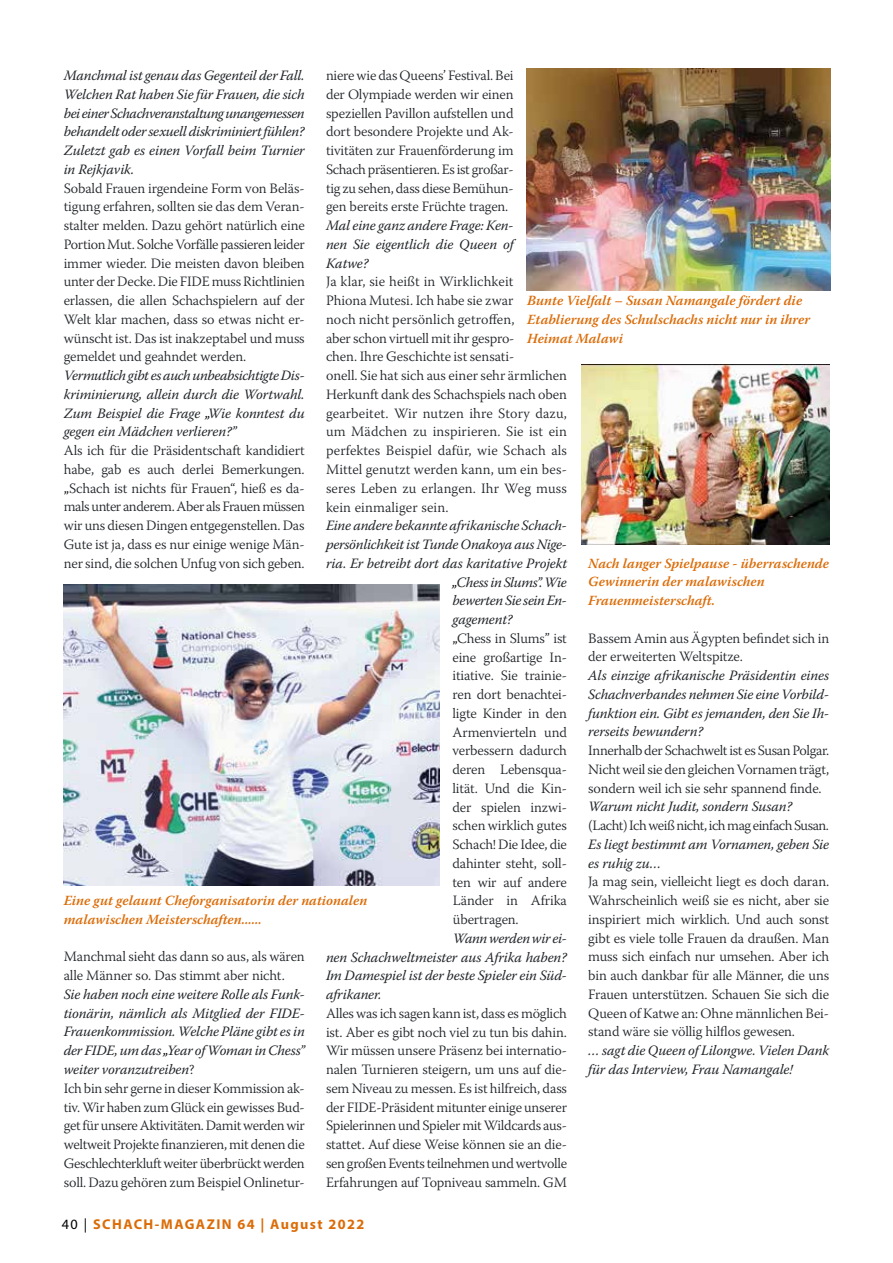
<style>
.page{position:relative;width:893px;height:1263px;background:#fff}
.page>*{position:absolute;margin:0;border:0;box-sizing:border-box;transform-origin:0 0}
.t1{font:300 14.25px/18.8px "Warnock Pro";letter-spacing:-.01em;color:#212529;text-align:justify}
.t2{font:italic 14.25px/18.8px "Warnock Pro";letter-spacing:-.01em;color:#212529;text-align:justify}
.t3{font:300 14.25px "Warnock Pro";letter-spacing:-.035em;color:#212529}
.t4{font:700 14.25px "Myriad Pro";letter-spacing:.1em;color:#db6c08}
.t5{font:italic 600 13.95px/18.8px "Warnock Pro";color:#db6c08}
.s1{color:#030303}
.s2{font-weight:400;font-style:italic}
.s3{font-weight:400;font-style:italic;color:#030303}
.s4{font-weight:400;color:#000}
</style>
<div class="page">
<img style="left:526px;top:69px;width:305px;height:222px">
<img style="left:582px;top:364px;width:247px;height:180px">
<img style="left:64px;top:584px;width:376px;height:301px">
<p class="t2" style="left:64px;top:66px;width:242px">Manchmal ist genau das Gegenteil der Fall.<br>Welchen Rat haben Sie für Frauen, die sich bei einer Schachveranstaltung unangemessen behandelt oder sexuell diskriminiert fühlen?<br>Zuletzt gab es einen Vorfall beim Turnier in Rejkjavik.</p>
<p class="t1" style="left:64px;top:178px;width:243px">Sobald Frauen irgendeine Form von Beläs&shy;tigung erfahren, sollten sie das dem Veran&shy;stalter melden. Dazu gehört natürlich eine Portion Mut. Solche Vorfälle passieren leider immer wieder. Die meisten davon bleiben unter der Decke. Die FIDE muss Richtlinien erlassen, die allen Schachspielern auf der Welt klar machen, dass so etwas nicht er&shy;wünscht ist. Das ist inakzeptabel und muss gemeldet und geahndet werden.</p>
<p class="t2" style="left:64px;top:366px;width:242px">Vermutlich gibt es auch unbeabsichtigte Dis&shy;kriminierung, allein durch die Wortwahl.<br>Zum Beispiel die Frage <span class="s1">„</span>Wie konntest du gegen ein Mädchen verlieren?”</p>
<p class="t1" style="left:64px;top:441px;width:243px">Als ich für die Präsidentschaft kandidiert habe, gab es auch derlei Bemerkungen. <span class="s1">„</span>Schach ist nichts für Frauen“, hieß es da&shy;mals unter anderem. Aber als Frauen müssen wir uns diesen Dingen entgegenstellen. Das Gute ist ja, dass es nur einige wenige Män&shy;ner sind, die solchen Unfug von sich geben.</p>
<p class="t1" style="left:326px;top:66px;width:189px">niere wie das Queens’ Festival. Bei der Olympiade werden wir einen speziellen Pavillon aufstellen und dort besondere Projekte und Ak&shy;tivitäten zur Frauenförderung im Schach präsentieren. Es ist großar&shy;tig zu sehen, dass diese Bemühun&shy;gen bereits erste Früchte tragen.</p>
<p class="t2" style="left:326px;top:216px;width:189px">Mal eine ganz andere Frage: Ken&shy;nen Sie eigentlich die Queen of Katwe?</p>
<p class="t1" style="left:326px;top:272px;width:243px;text-align:left">Ja klar, sie heißt in Wirklichkeit<br>Phiona Mutesi. Ich habe sie zwar<br>noch nicht persönlich getroffen,<br>aber schon virtuell mit ihr gespro-<br>chen. Ihre Geschichte ist sensati-<br>onell. Sie hat sich aus einer sehr ärmlichen Herkunft dank des Schachspiels nach oben gearbeitet. Wir nutzen ihre Story dazu, um Mädchen zu inspirieren. Sie ist ein perfektes Beispiel dafür, wie Schach als Mittel genutzt werden kann, um ein bes&shy;seres Leben zu erlangen. Ihr Weg muss kein einmaliger sein.</p>
<p class="t2" style="left:326px;top:516px;width:242px">Eine andere bekannte afrikanische Schach-</p>
<p class="t2" style="left:326px;top:535px;width:242px">persönlichkeit ist Tunde Onakoya aus Nige-</p>
<p class="t2" style="left:326px;top:553px;width:242px">ria. Er betreibt dort das karitative Projekt</p>
<p class="t2" style="left:452px;top:572px;width:116px"><span class="s1">„</span>Chess in Slums”. Wie</p>
<p class="t2" style="left:452px;top:591px;width:116px">bewerten Sie sein En-</p>
<p class="t2" style="left:452px;top:610px;width:62px">gagement?</p>
<p class="t1" style="left:452px;top:628px;width:116px"><span class="s1">„</span>Chess in Slums” ist</p>
<p class="t1" style="left:452px;top:647px;width:116px">eine großartige In-</p>
<p class="t1" style="left:452px;top:666px;width:116px">itiative. Sie trainie-</p>
<p class="t1" style="left:452px;top:685px;width:116px">ren dort benachtei-</p>
<p class="t1" style="left:452px;top:703px;width:116px">ligte Kinder in den</p>
<p class="t1" style="left:452px;top:722px;width:116px">Armenvierteln und</p>
<p class="t1" style="left:452px;top:741px;width:116px">verbessern dadurch</p>
<p class="t1" style="left:452px;top:760px;width:116px">deren Lebensqua-</p>
<p class="t1" style="left:452px;top:778px;width:116px">lität. Und die Kin-</p>
<p class="t1" style="left:452px;top:797px;width:116px">der spielen inzwi-</p>
<p class="t1" style="left:452px;top:816px;width:116px">schen wirklich gutes</p>
<p class="t1" style="left:452px;top:835px;width:116px">Schach! Die Idee, die</p>
<p class="t1" style="left:452px;top:853px;width:116px">dahinter steht, soll-</p>
<p class="t1" style="left:452px;top:872px;width:116px">ten wir auf andere</p>
<p class="t1" style="left:453px;top:891px;width:116px">Länder in Afrika</p>
<p class="t1" style="left:453px;top:910px;width:67px">übertragen.</p>
<p class="t2" style="left:326px;top:928px;width:242px;text-indent:127px">Wann werden wir ei&shy;nen Schachweltmeister aus Afrika haben?<br>Im Damespiel ist der beste Spieler ein Süd&shy;afrikaner.</p>
<p class="t1" style="left:326px;top:1003px;width:243px">Alles was ich sagen kann ist, dass es möglich ist. Aber es gibt noch viel zu tun bis dahin.<br>Wir müssen unsere Präsenz bei internatio&shy;nalen Turnieren steigern, um uns auf die&shy;sem Niveau zu messen. Es ist hilfreich, dass der FIDE-Präsident mitunter einige unserer Spielerinnen und Spieler mit Wildcards aus&shy;stattet. Auf diese Weise können sie an die&shy;sen großen Events teilnehmen und wertvolle Erfahrungen auf Topniveau sammeln. GM</p>
<p class="t5" style="left:527px;top:291px;width:284px">Bunte Vielfalt – Susan Namangale fördert die<br>Etablierung des Schulschachs nicht nur in ihrer<br>Heimat Malawi</p>
<p class="t5" style="left:588px;top:553px;width:242px">Nach langer Spielpause - überraschende<br>Gewinnerin der malawischen<br>Frauenmeisterschaft.</p>
<p class="t1" style="left:588px;top:628px;width:242px">Bassem Amin aus Ägypten befindet sich in der erweiterten Weltspitze.</p>
<p class="t2" style="left:588px;top:666px;width:242px">Als einzige afrikanische Präsidentin eines Schachverbandes nehmen Sie eine Vorbild&shy;funktion ein. Gibt es jemanden, den Sie Ih&shy;rerseits bewundern?</p>
<p class="t1" style="left:588px;top:741px;width:243px">Innerhalb der Schachwelt ist es Susan Polgar.<br>Nicht weil sie den gleichen Vornamen trägt, sondern weil ich sie sehr spannend finde.</p>
<p class="t2" style="left:588px;top:797px;width:205px">Warum nicht Judit, sondern Susan?</p>
<p class="t3" style="left:588px;top:817px;width:242px">(Lacht) Ich weiß nicht, ich mag einfach Susan.</p>
<p class="t2" style="left:588px;top:835px;width:242px">Es liegt bestimmt am Vornamen, geben Sie es ruhig zu…</p>
<p class="t1" style="left:588px;top:872px;width:242px">Ja mag sein, vielleicht liegt es doch daran.<br>Wahrscheinlich weiß sie es nicht, aber sie inspiriert mich wirklich. Und auch sonst gibt es viele tolle Frauen da draußen. Man muss sich einfach nur umsehen. Aber ich bin auch dankbar für alle Männer, die uns Frauen unterstützen. Schauen Sie sich die Queen of Katwe an: Ohne männlichen Bei&shy;stand wäre sie völlig hilflos gewesen.</p>
<p class="t2" style="left:588px;top:1041px;width:242px">… sagt die Queen of Lilongwe. Vielen Dank für das Interview, Frau Namangale!</p>
<p class="t5" style="left:64px;top:891px;width:305px">Eine gut gelaunt Cheforganisatorin der nationalen malawischen Meisterschaften......</p>
<p class="t1" style="left:64px;top:947px;width:242px">Manchmal sieht das dann so aus, als wären alle Männer so. Das stimmt aber nicht.</p>
<p class="t1" style="left:64px;top:985px;width:243px;text-align:left"><span class="s2">Sie haben noch eine weitere Rolle als Funk&shy;tionärin, nämlich als Mitglied der FIDE-Frauenkommission. Welche Pläne gibt es in der FIDE, um das</span> <span class="s3">„</span><span class="s2">Year of Woman in Chess” weiter voranzutreiben</span>?<br>Ich bin sehr gerne in dieser Kommission ak&shy;tiv. Wir haben zum Glück ein gewisses Bud&shy;get für unsere Aktivitäten. Damit werden wir weltweit Projekte finanzieren, mit denen die Geschlechterkluft weiter überbrückt werden soll. Dazu gehören zum Beispiel Onlinetur-</p>
<p class="t4" style="left:62px;top:1214px;width:304px"><span class="s4">40 |</span> SCHACH-MAGAZIN 64 | August 2022</p>
</div>
